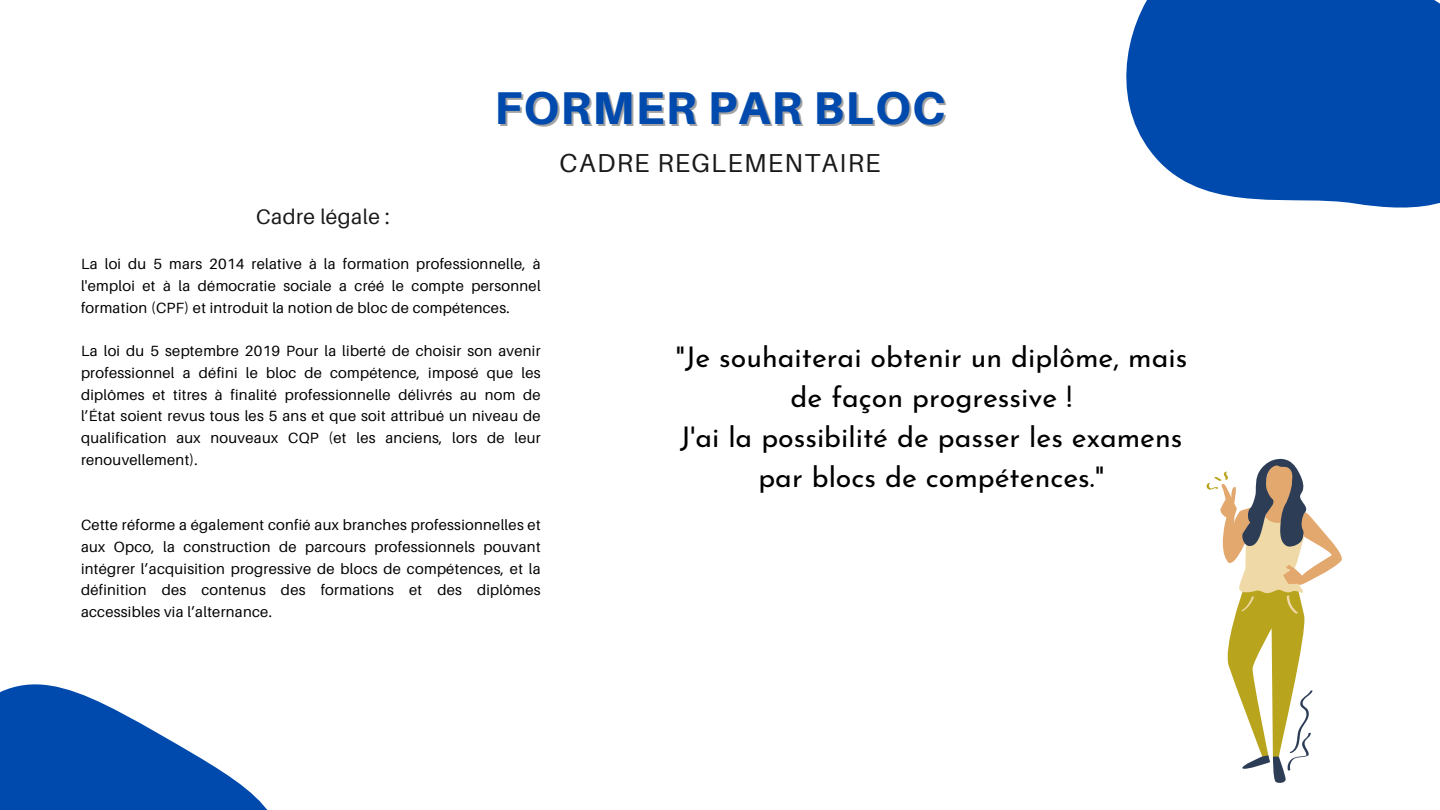
<style>
.page{position:relative;width:1440px;height:810px;background:#fff}
.page>*{position:absolute;margin:0;border:0;box-sizing:border-box;transform-origin:0 0}
.t1{font:800 46px "Aileron";letter-spacing:.03em;color:#004aad}
.t2{font:28.5px/39.8px "Josefin Sans";color:#000;text-align:center}
.t3{font:26px "Aileron";letter-spacing:.05em;color:#191919}
.t4{font:21px "Aileron";letter-spacing:.02em;color:#191919}
.t5{font:14.8px/21.8px "Aileron";letter-spacing:.02em;color:#000;text-align:justify}
</style>
<div class="page">
<svg style="left:0;top:684px;width:268px;height:126px"></svg>
<svg style="left:1126px;top:0;width:314px;height:208px;background:#175ab4"></svg>
<svg style="left:1206px;top:459px;width:136px;height:324px"></svg>
<h1 class="t1" style="left:494px;top:80px;width:453px">FORMER PAR BLOC</h1>
<h3 class="t3" style="left:560px;top:147px;width:322px">CADRE REGLEMENTAIRE</h3>
<h3 class="t4" style="left:256px;top:203px;width:135px">Cadre légale :</h3>
<p class="t5" style="left:81px;top:253px;width:461px">La loi du 5 mars 2014 relative à la formation professionnelle, à l'emploi et à la démocratie sociale a créé le compte personnel formation (CPF) et introduit la notion de bloc de compétences.</p>
<p class="t5" style="left:81px;top:340px;width:461px">La loi du 5 septembre 2019 Pour la liberté de choisir son avenir professionnel a défini le bloc de compétence, imposé que les diplômes et titres à finalité professionnelle délivrés au nom de l’État soient revus tous les 5 ans et que soit attribué un niveau de qualification aux nouveaux CQP (et les anciens, lors de leur renouvellement).</p>
<p class="t5" style="left:81px;top:514px;width:461px">Cette réforme a également confié aux branches professionnelles et aux Opco, la construction de parcours professionnels pouvant intégrer l’acquisition progressive de blocs de compétences, et la définition des contenus des formations et des diplômes accessibles via l’alternance.</p>
<h2 class="t2" style="left:675px;top:340px;width:513px">"Je souhaiterai obtenir un diplôme, mais de façon progressive !<br>J'ai la possibilité de passer les examens par blocs de compétences."</h2>
</div>
